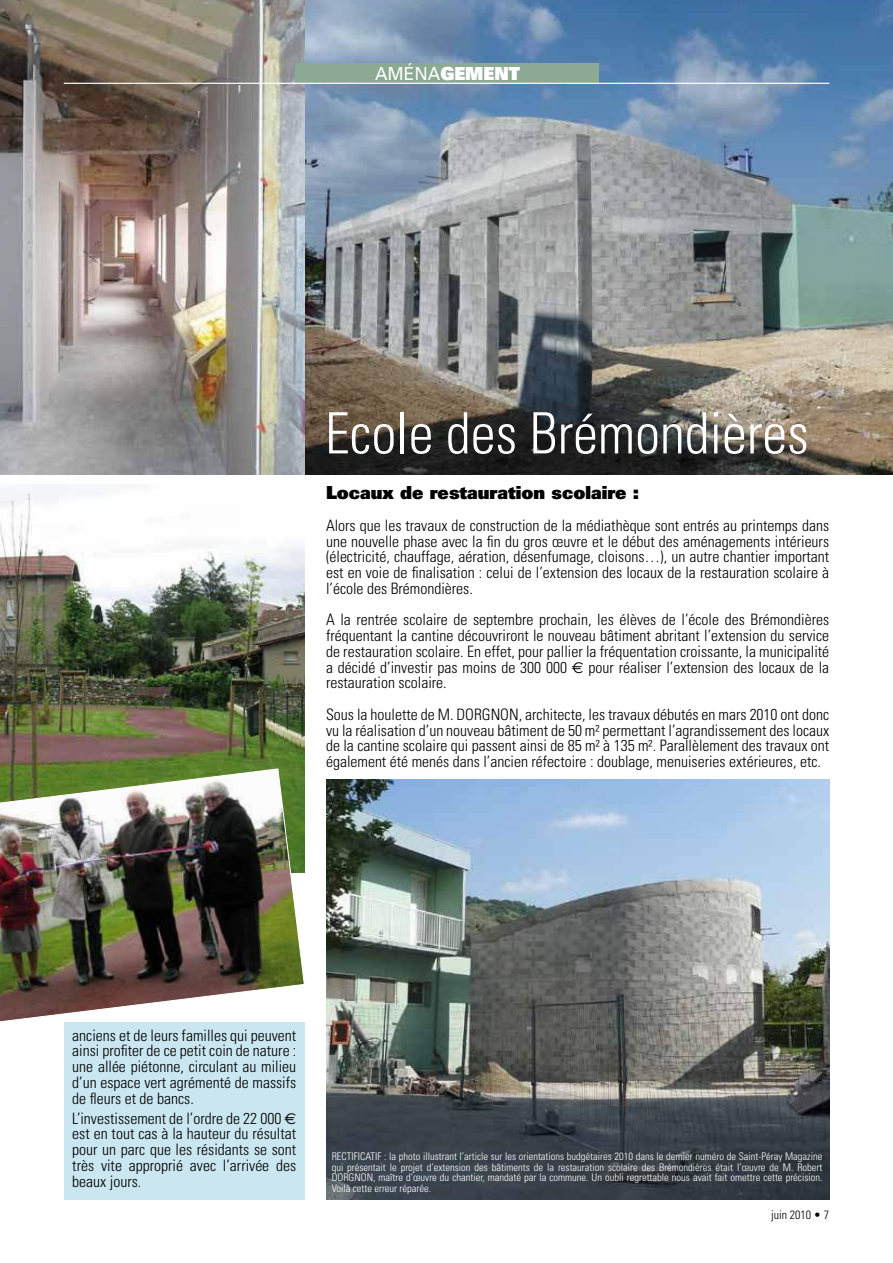
<style>
.page{position:relative;width:893px;height:1263px;background:#fff}
.page>*{position:absolute;margin:0;border:0;box-sizing:border-box;transform-origin:0 0}
.t1{font:300 condensed 57px "Univers";color:#fff}
.t2{font:900 18px "Univers";color:#000}
.t3{font:900 18px "Univers";color:#fff;scale:.96 1}
.t4{font:300 condensed 15.75px/15.8px "Univers";color:#000;text-align:justify}
.t5{font:300 condensed 12px "Univers";color:#000}
.t6{font:300 condensed 10.5px/10.5px "Univers";color:#fff;text-align:justify}
.s1{font-weight:400}
.s2{font-family:"Euro Sans";font-weight:400;font-stretch:normal}
</style>
<div class="page">
<div style="left:64px;top:1022px;width:241px;height:177px;background:#cae6f0"></div>
<img style="left:0;top:0;width:893px;height:474px">
<div style="left:296px;top:64px;width:303px;height:19px;background:#8ba993"></div>
<hr style="left:64px;top:83px;width:765px;height:1px;background:#fff">
<img style="left:326px;top:779px;width:503px;height:420px">
<img style="left:0;top:485px;width:305px;height:283px">
<img style="left:0;top:768px;width:305px;height:254px">
<p class="t3" style="left:375px;top:67px;width:152px"><span class="s1">AMÉNA</span>GEMENT</p>
<h1 class="t1" style="left:325px;top:401px;width:485px">Ecole des Brémondières</h1>
<p class="t2" style="left:326px;top:486px;width:315px">Locaux de restauration scolaire :</p>
<p class="t4" style="left:326px;top:517px;width:505px">Alors que les travaux de construction de la médiathèque sont entrés au printemps dans une nouvelle phase avec la fin du gros œuvre et le début des aménagements intérieurs (électricité, chauffage, aération, désenfumage, cloisons…), un autre chantier important est en voie de finalisation : celui de l’extension des locaux de la restauration scolaire à l’école des Brémondières.</p>
<p class="t4" style="left:326px;top:612px;width:505px">A la rentrée scolaire de septembre prochain, les élèves de l’école des Brémondières fréquentant la cantine découvriront le nouveau bâtiment abritant l’extension du service de restauration scolaire. En effet, pour pallier la fréquentation croissante, la municipalité a décidé d’investir pas moins de 300 000 <span class="s2">€</span> pour réaliser l’extension des locaux de la restauration scolaire.</p>
<p class="t4" style="left:326px;top:706px;width:505px">Sous la houlette de M. DORGNON, architecte, les travaux débutés en mars 2010 ont donc vu la réalisation d’un nouveau bâtiment de 50 m² permettant l’agrandissement des locaux de la cantine scolaire qui passent ainsi de 85 m² à 135 m². Parallèlement des travaux ont également été menés dans l’ancien réfectoire : doublage, menuiseries extérieures, etc.</p>
<p class="t4" style="left:72px;top:1027px;width:225px">anciens et de leurs familles qui peuvent ainsi profiter de ce petit coin de nature : une allée piétonne, circulant au milieu d’un espace vert agrémenté de massifs de fleurs et de bancs.</p>
<p class="t4" style="left:72px;top:1110px;width:225px">L’investissement de l’ordre de 22 000 <span class="s2">€ </span>est en tout cas à la hauteur du résultat pour un parc que les résidants se sont très vite approprié avec l’arrivée des beaux jours.</p>
<p class="t6" style="left:332px;top:1151px;width:492px">RECTIFICATIF : la photo illustrant l’article sur les orientations budgétaires 2010 dans le dernier numéro de Saint-Péray Magazine qui présentait le projet d’extension des bâtiments de la restauration scolaire des Brémondières était l’œuvre de M. Robert DORGNON, maître d’œuvre du chantier, mandaté par la commune. Un oubli regrettable nous avait fait omettre cette précision.<br>Voilà cette erreur réparée.</p>
<p class="t5" style="left:771px;top:1208px;width:59px">juin 2010 • 7</p>
</div>
